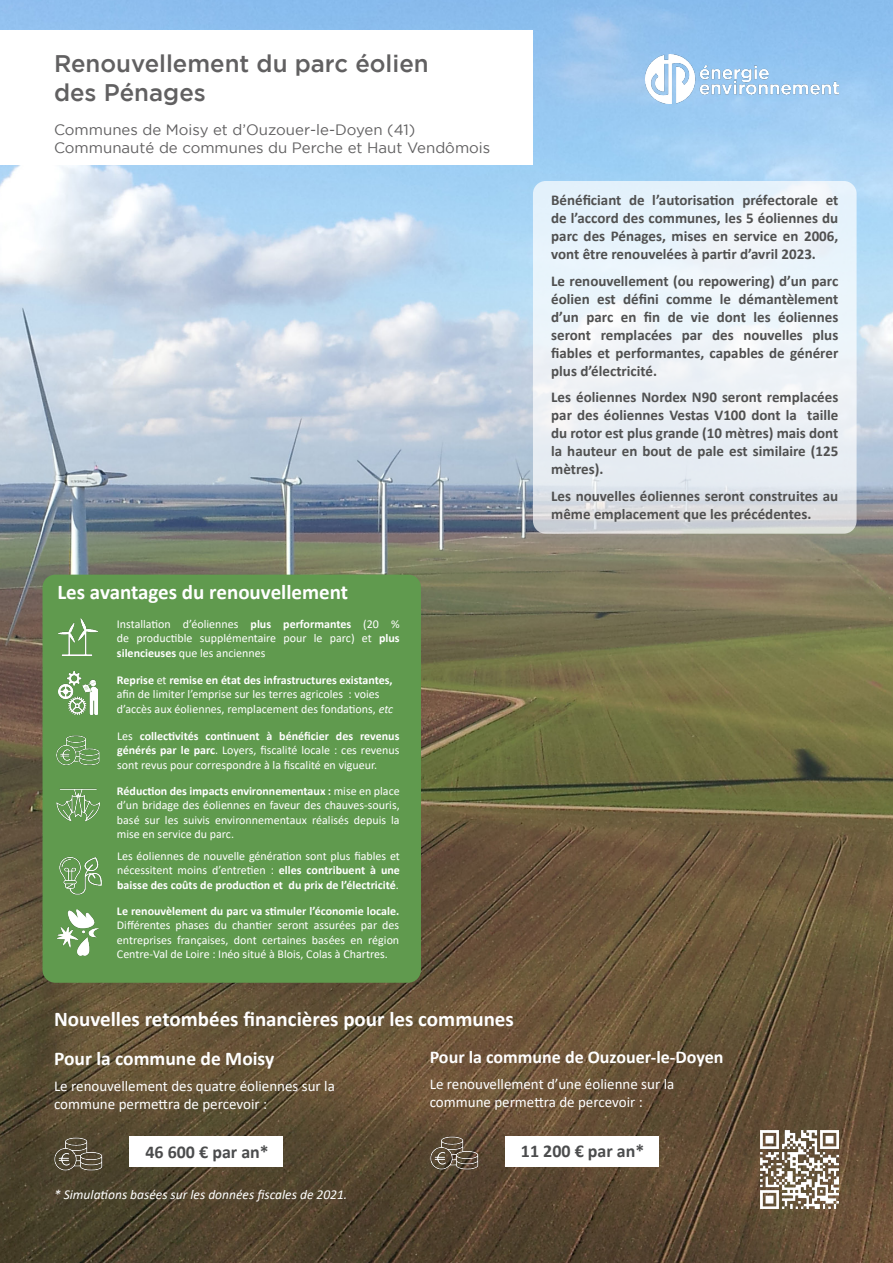
<style>
.page{position:relative;width:893px;height:1263px;background:#fff}
.page>*{position:absolute;margin:0;border:0;box-sizing:border-box;transform-origin:0 0}
.t1{font:500 24px "Gotham";color:#616061}
.t2{font:700 21px "Calibri";color:#fff}
.t3{font:700 19.5px "Calibri";color:#fff}
.t4{font:700 18px "Calibri";color:#fff}
.t5{font:700 18px "Calibri";color:#4b4c4d}
.t6{font:700 15px/18px "Calibri";color:#505050;text-align:justify}
.t7{font:15px/18px "Calibri";color:#fff}
.t8{font:15px/18px "Gotham";color:#616061}
.t9{font:italic 13.5px "Calibri";color:#fff}
.t10{font:12px/14.4px "Calibri";color:#fff;text-align:justify}
.s1{font-weight:700}
.s2{font-style:italic}
</style>
<div class="page">
<img style="left:0;top:0;width:893px;height:1263px">
<div style="left:43px;top:575px;width:378px;height:408px;background:#609a4e;border-radius:13px"></div>
<div style="left:505px;top:1136px;width:154px;height:31px;background:#fff"></div>
<img style="left:54px;top:1126px;width:50px;height:51px">
<div style="left:129px;top:1136px;width:154px;height:31px;background:#fff"></div>
<div style="left:0;top:30px;width:533px;height:135px;background:#fff"></div>
<img style="left:58px;top:619px;width:39px;height:36px">
<img style="left:56px;top:735px;width:44px;height:31px">
<img style="left:58px;top:671px;width:39px;height:44px">
<img style="left:56px;top:788px;width:44px;height:34px">
<img style="left:59px;top:856px;width:43px;height:39px">
<img style="left:57px;top:909px;width:42px;height:47px">
<svg style="left:533px;top:181px;width:324px;height:353px;fill:#eaf2f7"></svg>
<img style="left:430px;top:1126px;width:49px;height:51px">
<img style="left:645px;top:54px;width:194px;height:50px">
<img style="left:761px;top:1131px;width:78px;height:78px">
<p class="t1" style="left:54px;top:49px;width:376px">Renouvellement du parc éolien</p>
<p class="t1" style="left:54px;top:79px;width:153px">des Pénages</p>
<p class="t8" style="left:54px;top:120px;width:438px">Communes de Moisy et d’Ouzouer-le-Doyen (41)<br>Communauté de communes du Perche et Haut Vendômois</p>
<p class="t2" style="left:57px;top:577px;width:292px">Les avantages du renouvellement</p>
<p class="t10" style="left:117px;top:616px;width:284px">Installation d’éoliennes <span class="s1">plus performantes</span> (20 % de productible supplémentaire pour le parc) et <span class="s1">plus silencieuses</span> que les anciennes</p>
<p class="t10" style="left:117px;top:672px;width:278px;text-align:left"><span class="s1">Reprise</span> et <span class="s1">remise en état des infrastructures existantes, </span>afin de limiter l’emprise sur les terres agricoles : voies d’accès aux éoliennes, remplacement des fondations, <span class="s2">etc</span></p>
<p class="t10" style="left:117px;top:728px;width:284px">Les <span class="s1">collectivités continuent à bénéficier des revenus générés par le parc</span>. Loyers, fiscalité locale : ces revenus sont revus pour correspondre à la fiscalité en vigueur.</p>
<p class="t10" style="left:117px;top:783px;width:284px"><span class="s1">Réduction des impacts environnementaux :</span> mise en place d’un bridage des éoliennes en faveur des chauves-souris, basé sur les suivis environnementaux réalisés depuis la mise en service du parc.</p>
<p class="t10" style="left:117px;top:848px;width:284px">Les éoliennes de nouvelle génération sont plus fiables et nécessitent moins d’entretien : <span class="s1">elles contribuent à une baisse des coûts de production et du prix de l’électricité</span>.</p>
<p class="t10" style="left:117px;top:903px;width:284px"><span class="s1">Le renouvèlement du parc va stimuler l’économie locale.<br></span>Différentes phases du chantier seront assurées par des entreprises françaises, dont certaines basées en région Centre-Val de Loire : Inéo situé à Blois, Colas à Chartres.</p>
<p class="t2" style="left:54px;top:1005px;width:461px">Nouvelles retombées financières pour les communes</p>
<p class="t6" style="left:551px;top:191px;width:289px">Bénéficiant de l’autorisation préfectorale et de l’accord des communes, les 5 éoliennes du parc des Pénages, mises en service en 2006, vont être renouvelées à partir d’avril 2023.</p>
<p class="t6" style="left:551px;top:271px;width:289px">Le renouvellement (ou repowering) d’un parc éolien est défini comme le démantèlement d’un parc en fin de vie dont les éoliennes seront remplacées par des nouvelles plus fiables et performantes, capables de générer plus d’électricité.</p>
<p class="t6" style="left:551px;top:388px;width:289px">Les éoliennes Nordex N90 seront remplacées par des éoliennes Vestas V100 dont la taille du rotor est plus grande (10 mètres) mais dont la hauteur en bout de pale est similaire (125 mètres).</p>
<p class="t6" style="left:551px;top:486px;width:289px">Les nouvelles éoliennes seront construites au même emplacement que les précédentes.</p>
<p class="t3" style="left:54px;top:1044px;width:222px">Pour la commune de Moisy</p>
<p class="t7" style="left:54px;top:1077px;width:282px">Le renouvellement des quatre éoliennes sur la commune permettra de percevoir :</p>
<p class="t5" style="left:145px;top:1139px;width:125px">46 600 € par an*</p>
<p class="t9" style="left:54px;top:1185px;width:295px">* Simulations basées sur les données fiscales de 2021.</p>
<p class="t4" style="left:430px;top:1044px;width:295px">Pour la commune de Ouzouer-le-Doyen</p>
<p class="t7" style="left:430px;top:1075px;width:246px">Le renouvellement d’une éolienne sur la</p>
<p class="t7" style="left:430px;top:1093px;width:215px">commune permettra de percevoir :</p>
<p class="t5" style="left:521px;top:1138px;width:125px">11 200 € par an*</p>
</div>
